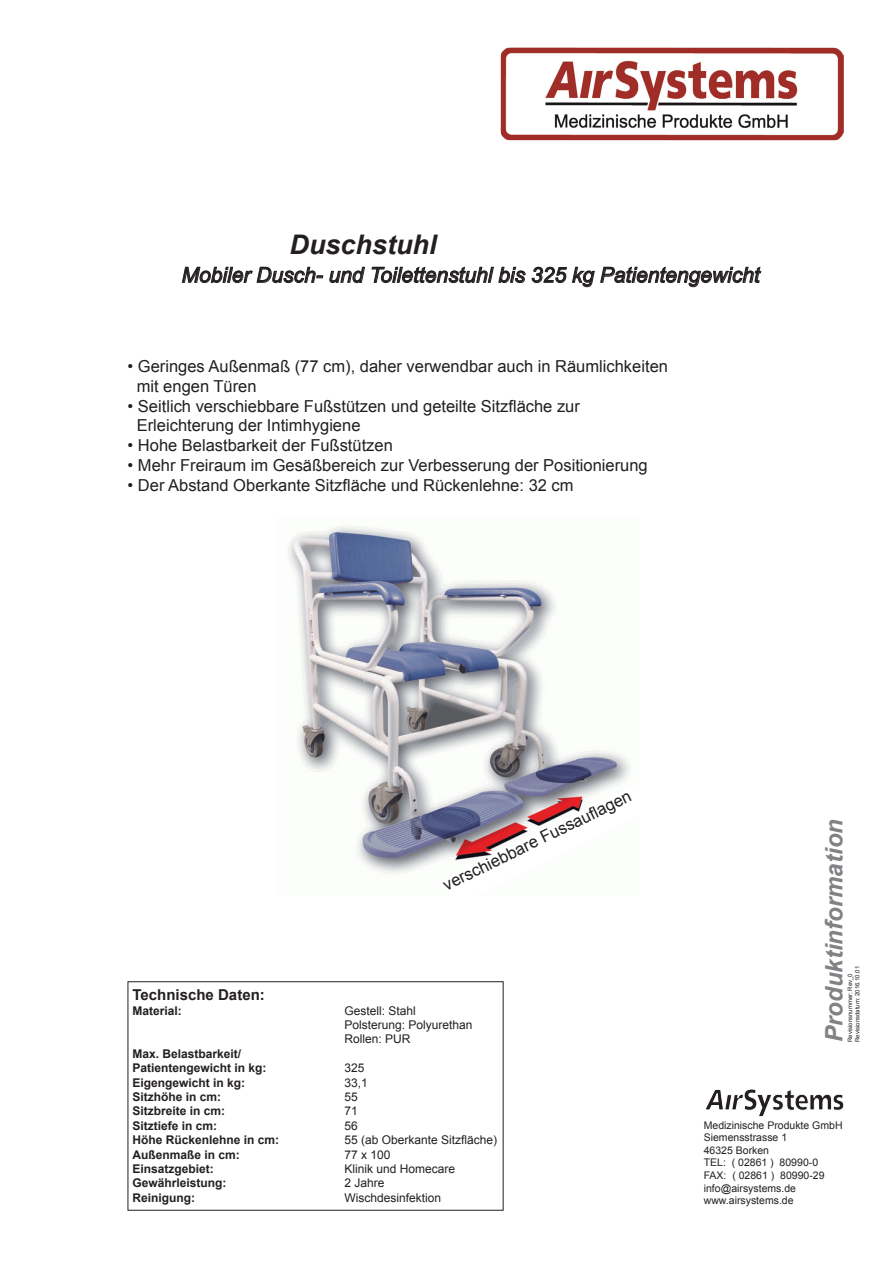
<style>
.page{position:relative;width:893px;height:1263px;background:#fff}
.page>*{position:absolute;margin:0;border:0;box-sizing:border-box;transform-origin:0 0}
.t1{font:italic 700 27px "Arial";color:#231f20}
.t2{font:italic 700 24px "Arial";color:#808285}
.t3{font:italic 21px "Arial";color:#231f20}
.t4{font:16.5px "Arial";color:#231f20}
.t5{font:700 15px "Arial";color:#231f20}
.t6{font:700 12px "Arial";color:#231f20}
.t7{font:12px "Arial";color:#231f20}
.t8{font:10.5px "Arial";color:#231f20}
.t9{font:6px "Arial";color:#231f20}
</style>
<div class="page">
<svg style="left:182px;top:266px;width:141px;height:17px"></svg>
<svg style="left:330px;top:267px;width:35px;height:16px"></svg>
<svg style="left:372px;top:267px;width:153px;height:16px"></svg>
<svg style="left:532px;top:266px;width:229px;height:21px"></svg>
<svg style="left:706px;top:1089px;width:138px;height:28px"></svg>
<img style="left:288px;top:525px;width:343px;height:349px">
<svg style="left:441px;top:781px;width:190px;height:93px"></svg>
<div style="left:128px;top:981px;width:375px;height:229px;border:1px solid #231f20"></div>
<img style="left:501px;top:48px;width:343px;height:92px">
<p class="t1" style="left:290px;top:226px;width:149px">Duschstuhl</p>
<p class="t3" style="left:182px;top:261px;width:580px">Mobiler Dusch- und Toilettenstuhl bis 325 kg Patientengewicht</p>
<p class="t4" style="left:128px;top:355px;width:542px">• Geringes Außenmaß (77 cm), daher verwendbar auch in Räumlichkeiten</p>
<p class="t4" style="left:137px;top:375px;width:121px">mit engen Türen</p>
<p class="t4" style="left:128px;top:395px;width:454px">• Seitlich verschiebbare Fußstützen und geteilte Sitzfläche zur</p>
<p class="t4" style="left:137px;top:415px;width:225px">Erleichterung der Intimhygiene</p>
<p class="t4" style="left:128px;top:435px;width:267px">• Hohe Belastbarkeit der Fußstützen</p>
<p class="t4" style="left:128px;top:454px;width:522px">• Mehr Freiraum im Gesäßbereich zur Verbesserung der Positionierung</p>
<p class="t4" style="left:128px;top:474px;width:447px">• Der Abstand Oberkante Sitzfläche und Rückenlehne: 32 cm</p>
<p class="t4" style="left:439px;top:876px;width:209px;rotate:-26deg">verschiebbare Fussaufl agen</p>
<p class="t5" style="left:133px;top:985px;width:134px">Technische Daten:</p>
<p class="t6" style="left:133px;top:1002px;width:51px">Material:</p>
<p class="t7" style="left:344px;top:1002px;width:73px">Gestell: Stahl</p>
<p class="t7" style="left:344px;top:1017px;width:130px">Polsterung: Polyurethan</p>
<p class="t7" style="left:344px;top:1031px;width:68px">Rollen: PUR</p>
<p class="t6" style="left:133px;top:1045px;width:110px">Max. Belastbarkeit/</p>
<p class="t6" style="left:133px;top:1060px;width:136px">Patientengewicht in kg:</p>
<p class="t7" style="left:344px;top:1060px;width:22px">325</p>
<p class="t6" style="left:133px;top:1074px;width:114px">Eigengewicht in kg:</p>
<p class="t7" style="left:344px;top:1074px;width:25px">33,1</p>
<p class="t6" style="left:133px;top:1089px;width:90px">Sitzhöhe in cm:</p>
<p class="t7" style="left:344px;top:1089px;width:15px">55</p>
<p class="t6" style="left:133px;top:1103px;width:94px">Sitzbreite in cm:</p>
<p class="t7" style="left:344px;top:1103px;width:15px">71</p>
<p class="t6" style="left:133px;top:1117px;width:86px">Sitztiefe in cm:</p>
<p class="t7" style="left:344px;top:1118px;width:15px">56</p>
<p class="t6" style="left:133px;top:1132px;width:148px">Höhe Rückenlehne in cm:</p>
<p class="t7" style="left:344px;top:1132px;width:154px">55 (ab Oberkante Sitzfläche)</p>
<p class="t6" style="left:133px;top:1146px;width:109px">Außenmaße in cm:</p>
<p class="t7" style="left:344px;top:1146px;width:48px">77 x 100</p>
<p class="t6" style="left:133px;top:1161px;width:83px">Einsatzgebiet:</p>
<p class="t7" style="left:344px;top:1161px;width:112px">Klinik und Homecare</p>
<p class="t6" style="left:133px;top:1175px;width:96px">Gewährleistung:</p>
<p class="t7" style="left:344px;top:1175px;width:42px">2 Jahre</p>
<p class="t6" style="left:133px;top:1189px;width:64px">Reinigung:</p>
<p class="t7" style="left:344px;top:1190px;width:98px">Wischdesinfektion</p>
<p class="t2" style="left:818px;top:1042px;width:224px;rotate:-90deg">Produktinformation</p>
<p class="t9" style="left:846px;top:1042px;width:70px;rotate:-90deg">Revisionsnummer: Rev_0</p>
<p class="t9" style="left:853px;top:1042px;width:78px;rotate:-90deg">Revisionsdatum: 2016.10.01</p>
<p class="t8" style="left:704px;top:1118px;width:140px">Medizinische Produkte GmbH</p>
<p class="t8" style="left:704px;top:1130px;width:85px">Siemensstrasse 1</p>
<p class="t8" style="left:704px;top:1143px;width:67px">46325 Borken</p>
<p class="t8" style="left:704px;top:1156px;width:116px">TEL: ( 02861 ) 80990-0</p>
<p class="t8" style="left:704px;top:1168px;width:122px">FAX: ( 02861 ) 80990-29</p>
<p class="t8" style="left:704px;top:1181px;width:94px">info@airsystems.de</p>
<p class="t8" style="left:704px;top:1193px;width:91px">www.airsystems.de</p>
</div>
